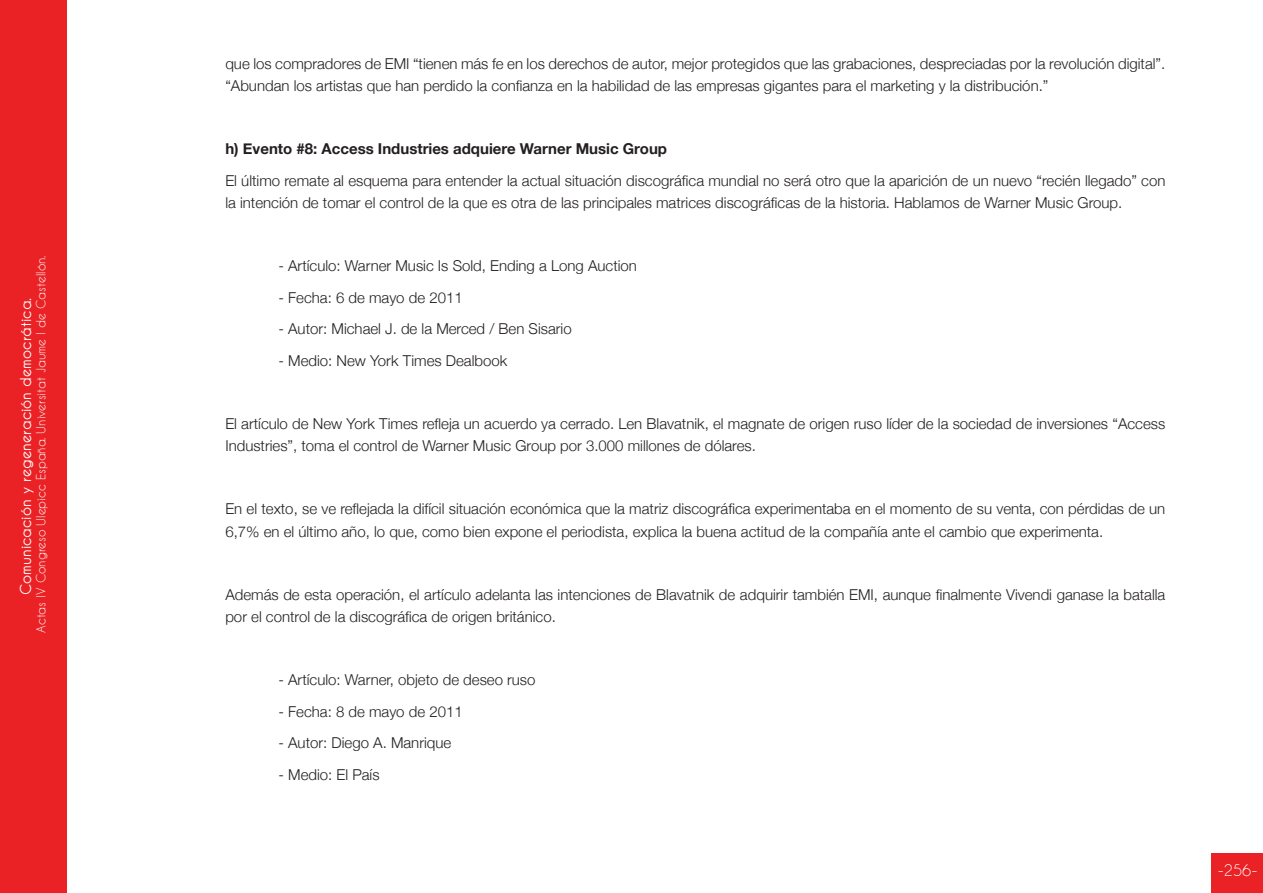
<style>
.page{position:relative;width:1263px;height:893px;background:#fff}
.page>*{position:absolute;margin:0;border:0;box-sizing:border-box;transform-origin:0 0}
.t1{font:300 15px/22.5px "Helvetica Neue";color:#231f20}
.t2{font:700 15px "Caviar Dreams";color:#fff}
.t3{font:15px "Caviar Dreams";color:#fff}
.t4{font:12px "Caviar Dreams";color:#fff}
.s1{font-weight:700}
</style>
<div class="page">
<div style="left:0;top:0;width:67px;height:893px;background:#eb2225"></div>
<div style="left:1212px;top:853px;width:51px;height:40px;background:#eb2225"></div>
<p class="t4" style="left:34px;top:633px;width:379px;rotate:-90deg">Actas IV Congreso Ulepicc España. Universitat Jaume I de Castellón.</p>
<p class="t2" style="left:17px;top:595px;width:299px;rotate:-90deg">Comunicación y regeneración democrática.</p>
<p class="t1" style="left:225px;top:52px;width:941px">que los compradores de EMI “tienen más fe en los derechos de autor, mejor protegidos que las grabaciones, despreciadas por la revolución digital”. “Abundan los artistas que han perdido la confianza en la habilidad de las empresas gigantes para el marketing y la distribución.”</p>
<p class="t1" style="left:225px;top:133px;width:941px;line-height:31.5px"><span class="s1">h) Evento #8: Access Industries adquiere Warner Music Group<br></span>El último remate al esquema para entender la actual situación discográfica mundial no será otro que la aparición de un nuevo “recién llegado” con</p>
<p class="t1" style="left:225px;top:191px;width:898px">la intención de tomar el control de la que es otra de las principales matrices discográficas de la historia. Hablamos de Warner Music Group.</p>
<p class="t1" style="left:278px;top:254px;width:360px">- Artículo: Warner Music Is Sold, Ending a Long Auction</p>
<p class="t1" style="left:278px;top:286px;width:186px">- Fecha: 6 de mayo de 2011</p>
<p class="t1" style="left:278px;top:317px;width:295px">- Autor: Michael J. de la Merced / Ben Sisario</p>
<p class="t1" style="left:278px;top:349px;width:230px">- Medio: New York Times Dealbook</p>
<p class="t1" style="left:225px;top:412px;width:941px">El artículo de New York Times refleja un acuerdo ya cerrado. Len Blavatnik, el magnate de origen ruso líder de la sociedad de inversiones “Access<br>Industries”, toma el control de Warner Music Group por 3.000 millones de dólares.</p>
<p class="t1" style="left:225px;top:497px;width:941px">En el texto, se ve reflejada la difícil situación económica que la matriz discográfica experimentaba en el momento de su venta, con pérdidas de un<br>6,7% en el último año, lo que, como bien expone el periodista, explica la buena actitud de la compañía ante el cambio que experimenta.</p>
<p class="t1" style="left:225px;top:583px;width:941px">Además de esta operación, el artículo adelanta las intenciones de Blavatnik de adquirir también EMI, aunque finalmente Vivendi ganase la batalla por el control de la discográfica de origen británico.</p>
<p class="t1" style="left:278px;top:668px;width:259px">- Artículo: Warner, objeto de deseo ruso</p>
<p class="t1" style="left:278px;top:700px;width:186px">- Fecha: 8 de mayo de 2011</p>
<p class="t1" style="left:278px;top:731px;width:174px">- Autor: Diego A. Manrique</p>
<p class="t1" style="left:278px;top:763px;width:103px">- Medio: El País</p>
<p class="t3" style="left:1218px;top:862px;width:41px">-256-</p>
</div>
